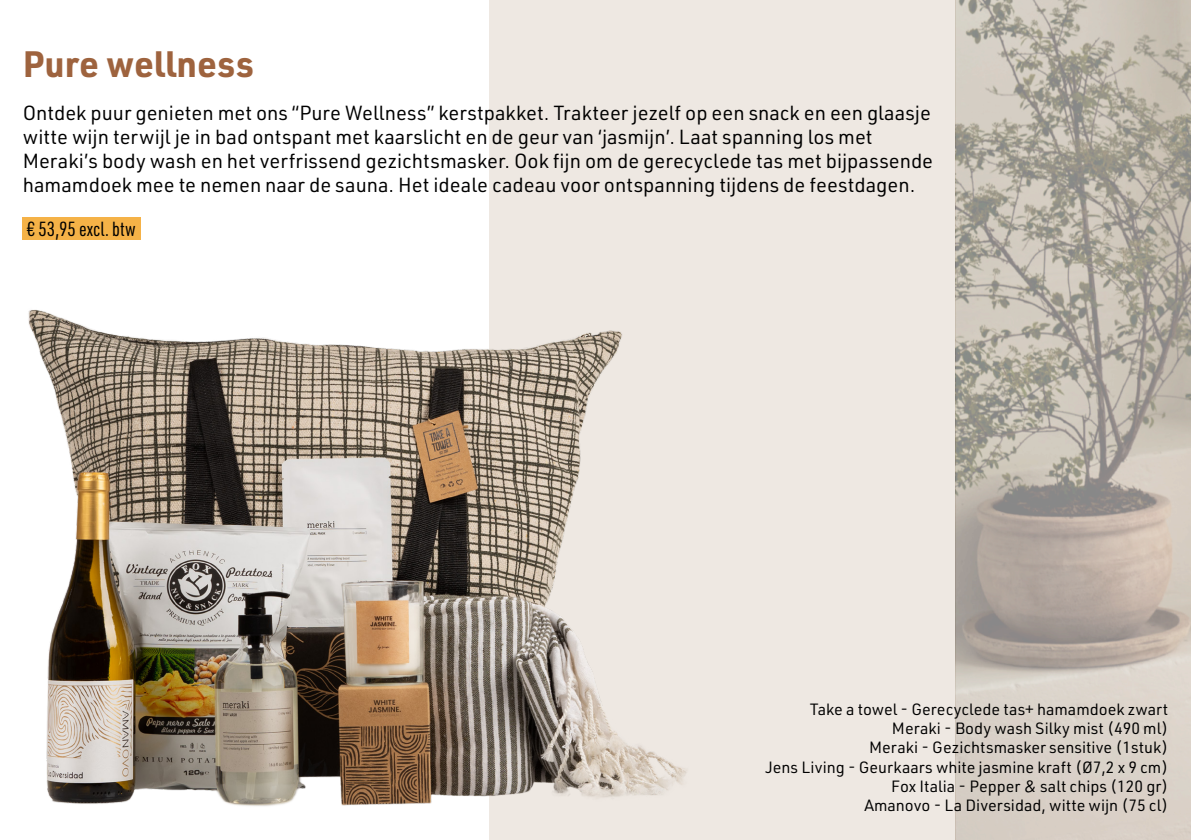
<style>
.page{position:relative;width:1191px;height:840px;background:#fff}
.page>*{position:absolute;margin:0;border:0;box-sizing:border-box;transform-origin:0 0}
.t1{font:700 36px "URWDIN";color:#9e633e}
.t2{font:20px/24px "URWDIN";color:#000}
.t3{font:20px "URWDIN Cond";color:#000}
.t4{font:16px "URWDIN";color:#000}
</style>
<div class="page">
<div style="left:489px;top:0;width:466px;height:839px;background:#eee8e2"></div>
<img style="left:28px;top:309px;width:659px;height:497px">
<img style="left:955px;top:0;width:236px;height:839px">
<div style="left:23px;top:217px;width:118px;height:23px;background:#f5b247"></div>
<p class="t1" style="left:23px;top:39px;width:233px">Pure wellness</p>
<p class="t2" style="left:23px;top:100px;width:912px">Ontdek puur genieten met ons “Pure Wellness” kerstpakket. Trakteer jezelf op een snack en een glaasje witte wijn terwijl je in bad ontspant met kaarslicht en de geur van ‘jasmijn’. Laat spanning los met Meraki’s body wash en het verfrissend gezichtsmasker. Ook fijn om de gerecyclede tas met bijpassende hamamdoek mee te nemen naar de sauna. Het ideale cadeau voor ontspanning tijdens de feestdagen.</p>
<p class="t3" style="left:27px;top:215px;width:110px">€ 53,95 excl. btw</p>
<p class="t4" style="left:810px;top:698px;width:360px">Take a towel - Gerecyclede tas+ hamamdoek zwart</p>
<p class="t4" style="left:892px;top:717px;width:278px">Meraki - Body wash Silky mist (490 ml)</p>
<p class="t4" style="left:869px;top:736px;width:300px">Meraki - Gezichtsmasker sensitive (1stuk)</p>
<p class="t4" style="left:765px;top:756px;width:404px">Jens Living - Geurkaars white jasmine kraft (Ø7,2 x 9 cm)</p>
<p class="t4" style="left:891px;top:775px;width:278px">Fox Italia - Pepper &amp; salt chips (120 gr)</p>
<p class="t4" style="left:864px;top:794px;width:305px">Amanovo - La Diversidad, witte wijn (75 cl)</p>
</div>
